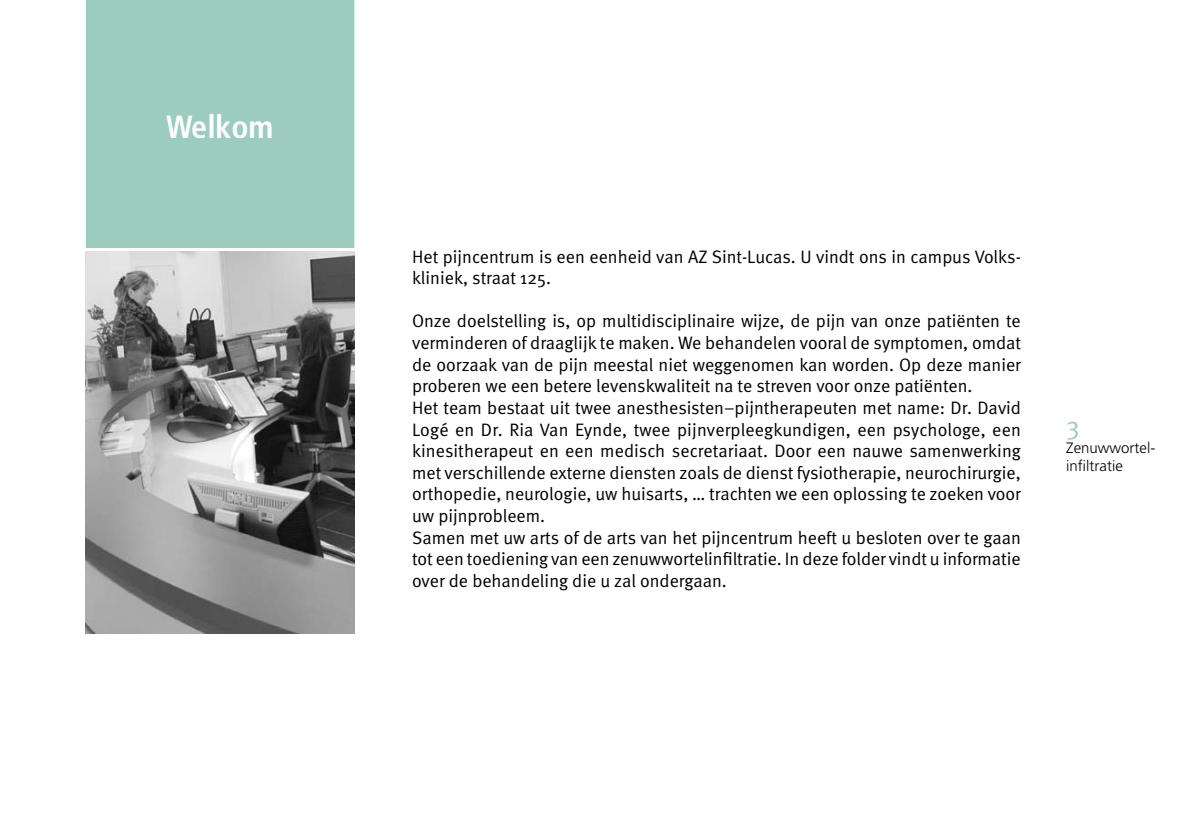
<style>
.page{position:relative;width:1191px;height:840px;background:#fff}
.page>*{position:absolute;margin:0;border:0;box-sizing:border-box;transform-origin:0 0}
.t1{font:700 condensed 32px "Frutiger";color:#fff}
.t2{font:18px/21.6px "Meta Normal";color:#000}
.t3{font:300 15px/18px "Frutiger";color:#000}
</style>
<div class="page">
<img style="left:85px;top:251px;width:269px;height:382px">
<div style="left:86px;top:0;width:268px;height:248px;background:#9cccbe"></div>
<h1 class="t1" style="left:166px;top:107px;width:109px">Welkom</h1>
<p class="t2" style="left:412px;top:245px;width:610px">Het pijncentrum is een eenheid van AZ Sint-Lucas. U vindt ons in campus Volks&shy;kliniek, straat 125.</p>
<p class="t2" style="left:412px;top:310px;width:610px">Onze doelstelling is, op multidisciplinaire wijze, de pijn van onze patiënten te verminderen of draaglijk te maken. We behandelen vooral de symptomen, omdat de oorzaak van de pijn meestal niet weggenomen kan worden. Op deze manier proberen we een betere levenskwaliteit na te streven voor onze patiënten.<br>Het team bestaat uit twee anesthesisten–pijntherapeuten met name: Dr. David Logé en Dr. Ria Van Eynde, twee pijnverpleegkundigen, een psychologe, een kinesitherapeut en een medisch secretariaat. Door een nauwe samenwerking met verschillende externe diensten zoals de dienst fysiotherapie, neurochirurgie, orthopedie, neurologie, uw huisarts, … trachten we een oplossing te zoeken voor uw pijnprobleem.<br>Samen met uw arts of de arts van het pijncentrum heeft u besloten over te gaan tot een toediening van een zenuwwortelinfiltratie. In deze folder vindt u informatie over de behandeling die u zal ondergaan.</p>
<p class="t3" style="left:1066px;top:439px;width:91px">Zenuwwortel&shy;infiltratie</p>
</div>
